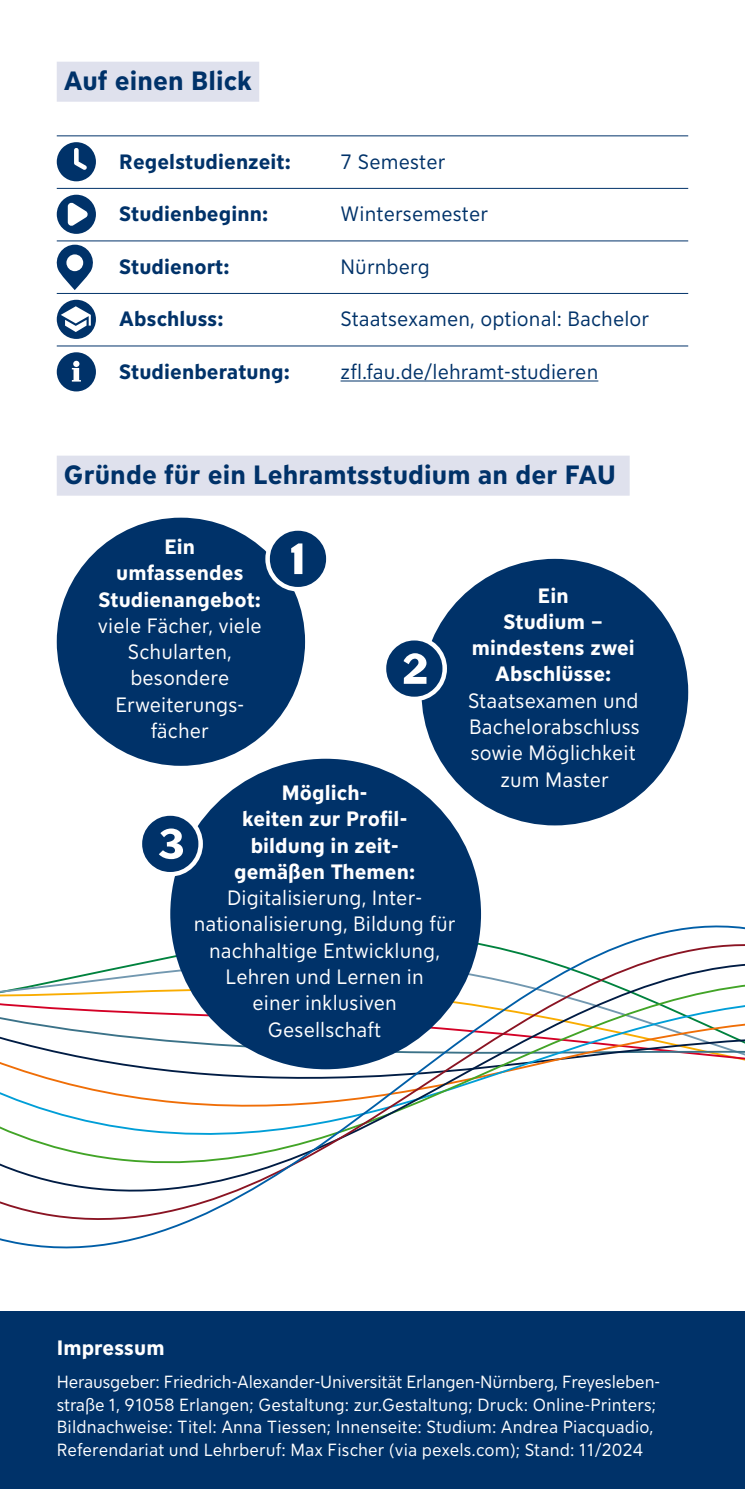
<style>
.page{position:relative;width:745px;height:1489px;background:#fff}
.page>*{position:absolute;margin:0;border:0;box-sizing:border-box;transform-origin:0 0}
.t1{font:700 26.25px "FAU Sans";letter-spacing:.005em;color:#003269}
.t2{font:20.5px/26.2px "FAU Sans";letter-spacing:.005em;color:#fff;text-align:center}
.t3{font:700 20.5px/26.2px "FAU Sans";letter-spacing:.005em;color:#fff;text-align:center}
.t4{font:20.5px "FAU Sans";letter-spacing:.005em;color:#003269}
.t5{font:700 20.5px "FAU Sans";letter-spacing:.005em;color:#003269}
.t6{font:17.5px/22.5px "FAU Sans";letter-spacing:.005em;color:#fff}
</style>
<div class="page">
<svg style="left:0;top:644px;width:744px;height:605px"></svg>
<div style="left:0;top:1311px;width:744px;height:177px;background:#003269"></div>
<div style="left:57px;top:62px;width:202px;height:40px;background:#dfe1ed"></div>
<hr style="left:57px;top:135px;width:630px;height:1px;background:#003269">
<hr style="left:57px;top:188px;width:630px;height:1px;background:#003269">
<hr style="left:57px;top:240px;width:630px;height:1px;background:#003269">
<hr style="left:57px;top:293px;width:630px;height:1px;background:#003269">
<hr style="left:57px;top:345px;width:630px;height:1px;background:#003269">
<hr style="left:340px;top:380px;width:258px;height:1px;background:#003269">
<div style="left:57px;top:455px;width:572px;height:40px;background:#dfe1ed"></div>
<svg style="left:57px;top:142px;width:39px;height:39px"></svg>
<svg style="left:57px;top:195px;width:39px;height:39px"></svg>
<svg style="left:56px;top:245px;width:37px;height:45px"></svg>
<svg style="left:57px;top:300px;width:39px;height:39px"></svg>
<svg style="left:57px;top:352px;width:39px;height:39px"></svg>
<div style="left:57px;top:517px;width:248px;height:248px;background:#003269;border-radius:50%"></div>
<div style="left:421px;top:559px;width:266px;height:266px;background:#003269;border-radius:50%"></div>
<div style="left:170px;top:758px;width:310px;height:311px;background:#003269;border-radius:50%"></div>
<div style="left:265px;top:526px;width:65px;height:65px;background:#fff;border-radius:50%"></div>
<svg style="left:270px;top:530px;width:56px;height:57px"></svg>
<div style="left:381px;top:636px;width:65px;height:65px;background:#fff;border-radius:50%"></div>
<svg style="left:386px;top:640px;width:56px;height:56px"></svg>
<div style="left:137px;top:811px;width:66px;height:65px;background:#fff;border-radius:50%"></div>
<svg style="left:142px;top:815px;width:56px;height:57px"></svg>
<h1 class="t1" style="left:64px;top:62px;width:189px">Auf einen Blick</h1>
<p class="t5" style="left:119px;top:147px;width:173px">Regelstudienzeit:</p>
<p class="t4" style="left:340px;top:147px;width:106px">7 Semester</p>
<p class="t5" style="left:119px;top:199px;width:150px">Studienbeginn:</p>
<p class="t4" style="left:340px;top:199px;width:149px">Wintersemester</p>
<p class="t5" style="left:119px;top:252px;width:112px">Studienort:</p>
<p class="t4" style="left:340px;top:252px;width:91px">Nürnberg</p>
<p class="t5" style="left:119px;top:304px;width:106px">Abschluss:</p>
<p class="t4" style="left:340px;top:304px;width:310px">Staatsexamen, optional: Bachelor</p>
<p class="t5" style="left:119px;top:357px;width:172px">Studienberatung:</p>
<p class="t4" style="left:340px;top:357px;width:259px">zfl.fau.de/lehramt-studieren</p>
<h1 class="t1" style="left:64px;top:456px;width:553px">Gründe für ein Lehramtsstudium an der FAU</h1>
<p class="t3" style="left:98px;top:532px;width:164px">Ein umfassendes<br>Studienangebot:</p>
<p class="t2" style="left:98px;top:611px;width:165px">viele Fächer, viele<br>Schularten, besondere<br>Erweiterungs&shy;fächer</p>
<p class="t3" style="left:234px;top:778px;width:182px">Möglich-<br>keiten zur Profil&shy;bildung in zeit&shy;gemäßen Themen:</p>
<p class="t2" style="left:193px;top:883px;width:263px">Digitalisierung, Inter&shy;nationalisierung, Bildung für nachhaltige Entwicklung,<br>Lehren und Lernen in<br>einer inklusiven<br>Gesellschaft</p>
<p class="t3" style="left:471px;top:581px;width:164px">Ein<br>Studium – mindestens zwei<br>Abschlüsse:</p>
<p class="t2" style="left:467px;top:686px;width:173px">Staatsexamen und<br>Bachelorabschluss sowie Möglichkeit zum Master</p>
<p class="t3" style="left:57px;top:1333px;width:109px">Impressum</p>
<p class="t6" style="left:57px;top:1369px;width:604px">Herausgeber: Friedrich-Alexander-Universität Erlangen-Nürnberg, Freyesleben&shy;straße 1, 91058 Erlangen; Gestaltung: zur.Gestaltung; Druck: Online-Printers; Bildnachweise: Titel: Anna Tiessen; Innenseite: Studium: Andrea Piacquadio, Referendariat und Lehrberuf: Max Fischer (via pexels.com); Stand: 11/2024</p>
</div>
